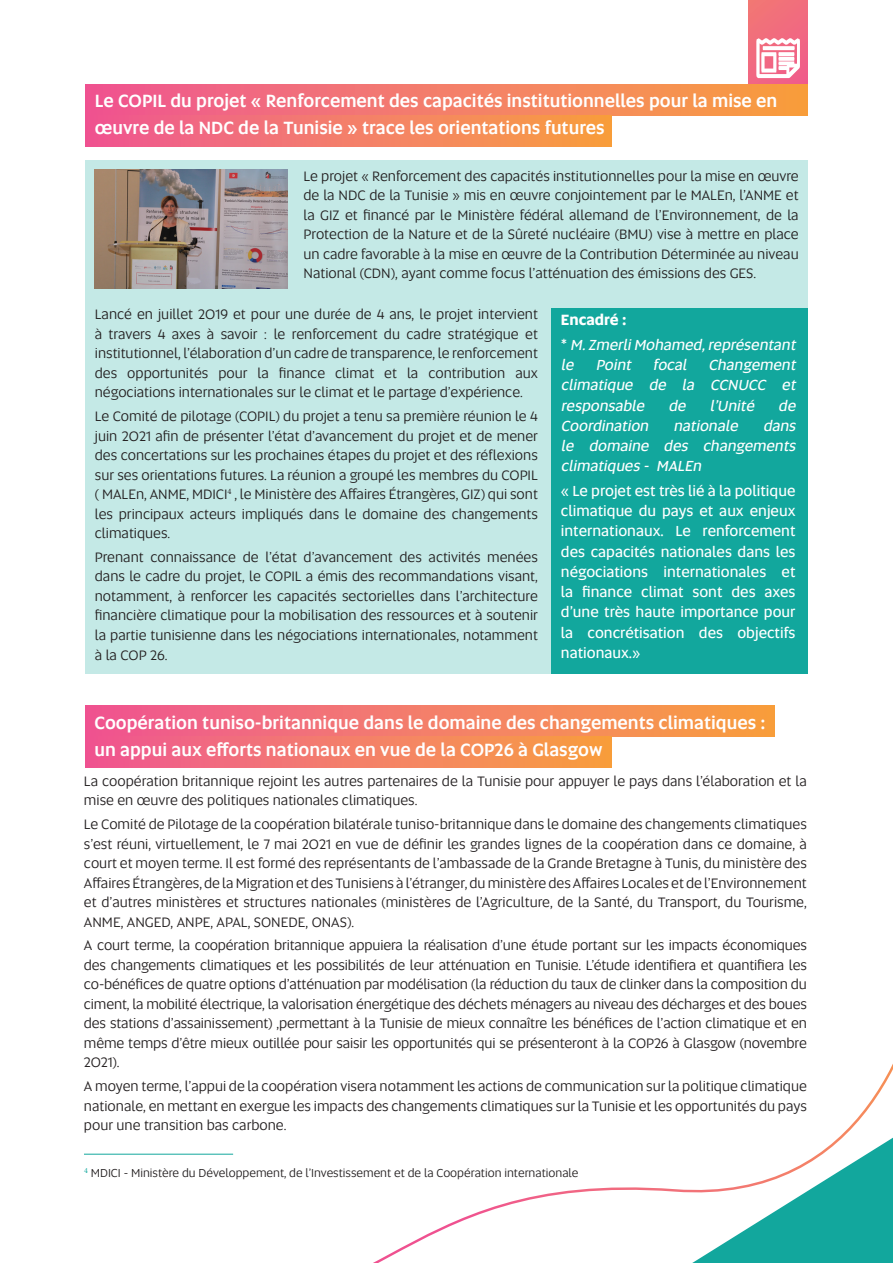
<style>
.page{position:relative;width:893px;height:1263px;background:#fff}
.page>*{position:absolute;margin:0;border:0;box-sizing:border-box;transform-origin:0 0}
.t1{font:500 18px/27px "Altis";color:#fff}
.t2{font:15px/20.2px "Altis";color:#fff;text-align:justify}
.t3{font:italic 15px/20.2px "Altis";color:#fff;text-align:justify}
.t4{font:700 15px "Altis";color:#fff}
.t5{font:14.25px/19.5px "Altis";color:#231f20;text-align:justify}
.t6{font:12px "Altis";color:#231f20}
.s1{font-style:normal}
</style>
<div class="page">
<svg style="left:84px;top:1064px;width:809px;height:199px"></svg>
<svg style="left:748px;top:0;width:60px;height:84px;background:#f16c7f"></svg>
<div style="left:85px;top:706px;width:690px;height:31px;background:linear-gradient(to right,#ef5794,#f8a140)"></div>
<div style="left:85px;top:737px;width:526px;height:31px;background:linear-gradient(to right,#ef5794,#f8a140)"></div>
<div style="left:85px;top:84px;width:723px;height:31px;background:linear-gradient(to right,#ef5794,#f8a140)"></div>
<div style="left:85px;top:115px;width:526px;height:31px;background:linear-gradient(to right,#ef5794,#f8a140)"></div>
<div style="left:85px;top:160px;width:723px;height:514px;background:#c4e9e6"></div>
<img style="left:95px;top:170px;width:193px;height:118px">
<div style="left:551px;top:308px;width:256px;height:366px;background:#12a79d"></div>
<hr style="left:84px;top:1154px;width:149px;height:1px;background:#12a79d">
<svg style="left:757px;top:38px;width:43px;height:40px"></svg>
<p class="t1" style="left:95px;top:86px;width:684px">Le COPIL du projet « Renforcement des capacités institutionnelles pour la mise en œuvre de la NDC de la Tunisie » trace les orientations futures</p>
<p class="t5" style="left:303px;top:166px;width:497px">Le projet « Renforcement des capacités institutionnelles pour la mise en œuvre de la NDC de la Tunisie » mis en œuvre conjointement par le MALEn, l’ANME et la GIZ et financé par le Ministère fédéral allemand de l’Environnement, de la Protection de la Nature et de la Sûreté nucléaire (BMU) vise à mettre en place un cadre favorable à la mise en œuvre de la Contribution Déterminée au niveau National (CDN), ayant comme focus l’atténuation des émissions des GES.</p>
<p class="t4" style="left:561px;top:309px;width:67px">Encadré :</p>
<p class="t3" style="left:561px;top:334px;width:240px"><span class="s1">*</span> M.ZmerliMohamed,représentant le Point focal Changement climatique de la CCNUCC et responsable</p>
<p class="t5" style="left:95px;top:304px;width:445px">Lancé en juillet 2019 et pour une durée de 4 ans, le projet intervient à travers 4 axes à savoir : le renforcement du cadre stratégique et institutionnel, l’élaboration d’un cadre de transparence, le renforcement des opportunités pour la finance climat et la contribution aux négociations internationales sur le climat et le partage d’expérience.</p>
<p class="t5" style="left:95px;top:406px;width:445px">Le Comité de pilotage (COPIL) du projet a tenu sa première réunion le 4 juin 2021 afin de présenter l’état d’avancement du projet et de mener des concertations sur les prochaines étapes du projet et des réflexions sur ses orientations futures. La réunion a groupé les membres du COPIL ( MALEn, ANME, MDICI<sup>4</sup> , le Ministère des Affaires Étrangères, GIZ) qui sont les principaux acteurs impliqués dans le domaine des changements climatiques.</p>
<p class="t5" style="left:95px;top:547px;width:445px">Prenant connaissance de l’état d’avancement des activités menées dans le cadre du projet, le COPIL a émis des recommandations visant, notamment, à renforcer les capacités sectorielles dans l’architecture financière climatique pour la mobilisation des ressources et à soutenir la partie tunisienne dans les négociations internationales, notamment à la COP 26.</p>
<p class="t3" style="left:668px;top:395px;width:22px">de</p>
<p class="t3" style="left:710px;top:395px;width:49px">l’Unité</p>
<p class="t3" style="left:778px;top:395px;width:22px">de</p>
<p class="t3" style="left:561px;top:415px;width:240px;text-indent:202px">dans le domaine des changements climatiques - MALEn</p>
<p class="t2" style="left:561px;top:480px;width:236px">« Le projet est très lié à la politique climatique du pays et aux enjeux internationaux. Le renforcement des capacités nationales dans les négociations internationales et la finance climat sont des axes d’une très haute importance pour la concrétisation des objectifs nationaux.»</p>
<p class="t3" style="left:561px;top:415px;width:93px">Coordination</p>
<p class="t3" style="left:673px;top:415px;width:69px">nationale</p>
<p class="t1" style="left:94px;top:708px;width:673px">Coopération tuniso-britannique dans le domaine des changements climatiques :</p>
<p class="t1" style="left:94px;top:735px;width:510px">un appui aux efforts nationaux en vue de la COP26 à Glasgow</p>
<p class="t5" style="left:84px;top:771px;width:724px">La coopération britannique rejoint les autres partenaires de la Tunisie pour appuyer le pays dans l’élaboration et la mise en œuvre des politiques nationales climatiques.</p>
<p class="t5" style="left:84px;top:814px;width:724px">Le Comité de Pilotage de la coopération bilatérale tuniso-britannique dans le domaine des changements climatiques s’est réuni, virtuellement, le 7 mai 2021 en vue de définir les grandes lignes de la coopération dans ce domaine, à court et moyen terme. Il est formé des représentants de l’ambassade de la Grande Bretagne à Tunis, du ministère des Affaires Étrangères, de la Migration et des Tunisiens à l’étranger, du ministère des Affaires Locales et de l’Environnement et d’autres ministères et structures nationales (ministères de l’Agriculture, de la Santé, du Transport, du Tourisme, ANME, ANGED, ANPE, APAL, SONEDE, ONAS).</p>
<p class="t5" style="left:84px;top:935px;width:724px">A court terme, la coopération britannique appuiera la réalisation d’une étude portant sur les impacts économiques des changements climatiques et les possibilités de leur atténuation en Tunisie. L’étude identifiera et quantifiera les co-bénéfices de quatre options d’atténuation par modélisation (la réduction du taux de clinker dans la composition du ciment, la mobilité électrique, la valorisation énergétique des déchets ménagers au niveau des décharges et des boues des stations d’assainissement) ,permettant à la Tunisie de mieux connaître les bénéfices de l’action climatique et en même temps d’être mieux outillée pour saisir les opportunités qui se présenteront à la COP26 à Glasgow (novembre 2021).</p>
<p class="t5" style="left:84px;top:1076px;width:724px">A moyen terme, l’appui de la coopération visera notamment les actions de communication sur la politique climatique nationale, en mettant en exergue les impacts des changements climatiques sur la Tunisie et les opportunités du pays pour une transition bas carbone.</p>
<p class="t6" style="left:84px;top:1165px;width:496px"><sup>4</sup> MDICI - Ministère du Développement, de l’Investissement et de la Coopération internationale</p>
</div>
